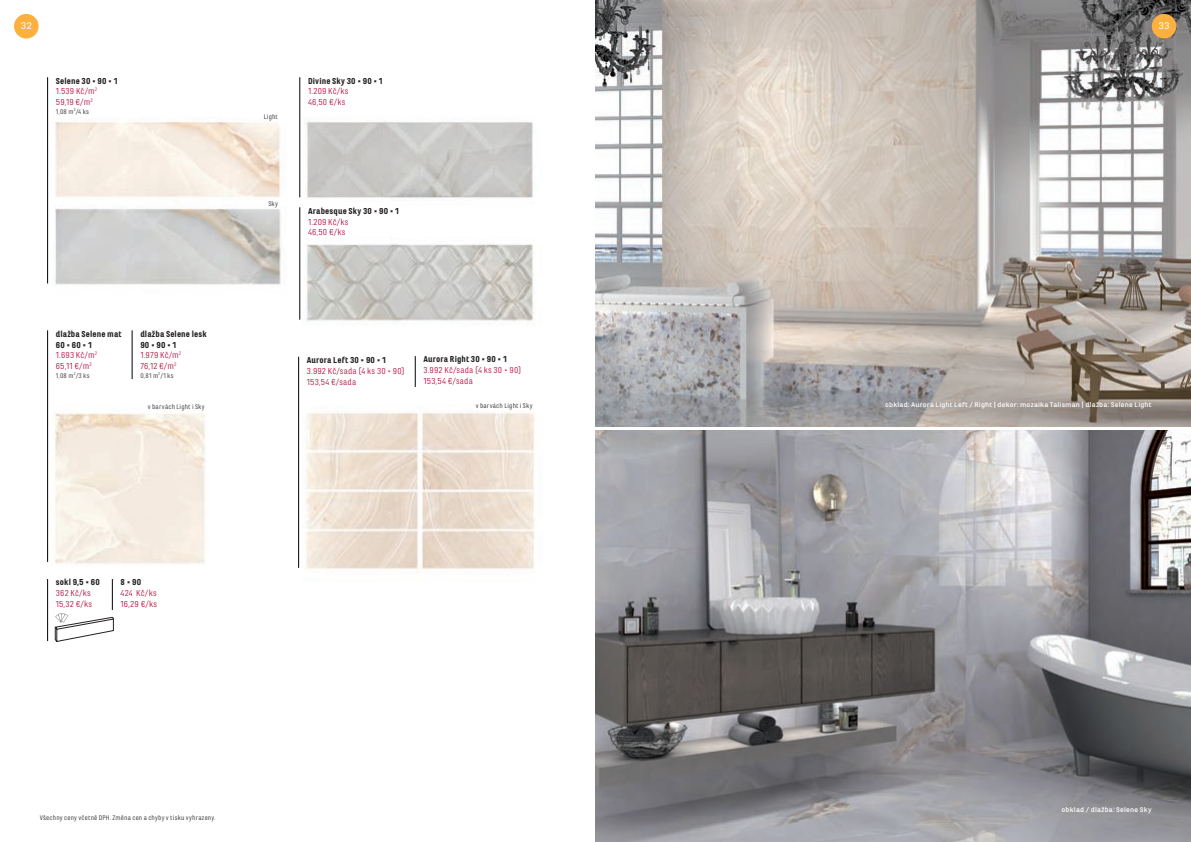
<style>
.page{position:relative;width:1191px;height:842px;background:#fff}
.page>*{position:absolute;margin:0;border:0;box-sizing:border-box;transform-origin:0 0}
.t1{font:500 10px "Marianina X Wd FY";color:#fff}
.t2{font:9px/10.8px "Marianina Wd FY";letter-spacing:.015em;color:#b30437}
.t3{font:900 9px/10.8px "Marianina Wd FY";letter-spacing:.015em;color:#231f20}
.t4{font:7px "Marianina Wd FY";letter-spacing:.025em;color:#231f20}
.t5{font:700 7px "Marianina X Wd FY";letter-spacing:.025em;color:#fff}
.s1{font-weight:900;color:#231f20}
.s2{font-weight:400;color:#b30437}
</style>
<div class="page">
<img style="left:47px;top:85px;width:488px;height:557px">
<img style="left:595px;top:0;width:596px;height:427px">
<img style="left:595px;top:430px;width:596px;height:412px">
<hr style="left:47px;top:77px;width:1px;height:206px;background:#000">
<hr style="left:298px;top:357px;width:1px;height:211px;background:#000">
<hr style="left:415px;top:356px;width:1px;height:31px;background:#000">
<hr style="left:47px;top:330px;width:1px;height:232px;background:#000">
<hr style="left:132px;top:330px;width:1px;height:49px;background:#000">
<hr style="left:47px;top:579px;width:1px;height:62px;background:#000">
<hr style="left:112px;top:579px;width:1px;height:31px;background:#000">
<hr style="left:299px;top:77px;width:1px;height:120px;background:#000">
<hr style="left:299px;top:207px;width:1px;height:113px;background:#000">
<svg style="left:55px;top:613px;width:59px;height:29px"></svg>
<div style="left:14px;top:14px;width:25px;height:25px;background:#fbb03f;border-radius:50%"></div>
<div style="left:1151px;top:14px;width:25px;height:25px;background:#fbb03f;border-radius:50%"></div>
<p class="t1" style="left:21px;top:21px;width:13px">32</p>
<p class="t1" style="left:1158px;top:21px;width:13px">33</p>
<p class="t2" style="left:56px;top:75px;width:63px"><span class="s1">Selene 30 × 90 × 1<br></span>1.539 Kč/m<sup>2<br></sup>59,19 €/m<sup>2</sup></p>
<p class="t4" style="left:56px;top:108px;width:35px">1,08 m<sup>2</sup>/4 ks</p>
<p class="t3" style="left:56px;top:328px;width:67px">dlažba Selene mat<br>60 × 60 × 1<br><span class="s2">1.693 Kč/m</span><sup>2<br></sup><span class="s2">65,11 €/m</span><sup>2</sup></p>
<p class="t4" style="left:56px;top:371px;width:35px">1,08 m<sup>2</sup>/3 ks</p>
<p class="t3" style="left:140px;top:328px;width:68px">dlažba Selene lesk<br>90 × 90 × 1<br><span class="s2">1.979 Kč/m</span><sup>2<br></sup><span class="s2">76,12 €/m</span><sup>2</sup></p>
<p class="t4" style="left:140px;top:371px;width:35px">0,81 m<sup>2</sup>/1 ks</p>
<p class="t4" style="left:148px;top:403px;width:58px">v barvách Light i Sky</p>
<p class="t4" style="left:264px;top:113px;width:16px">Light</p>
<p class="t3" style="left:308px;top:75px;width:76px">Divine Sky 30 × 90 × 1</p>
<p class="t2" style="left:308px;top:86px;width:42px">1.209 Kč/ks<br>46,50 €/ks</p>
<p class="t4" style="left:268px;top:200px;width:11px">Sky</p>
<p class="t3" style="left:308px;top:205px;width:92px">Arabesque Sky 30 × 90 × 1</p>
<p class="t2" style="left:308px;top:216px;width:42px">1.209 Kč/ks<br>46,50 €/ks</p>
<p class="t3" style="left:307px;top:355px;width:80px">Aurora Left 30 × 90 × 1</p>
<p class="t2" style="left:307px;top:366px;width:99px">3.992 Kč/sada (4 ks 30 × 90)<br>153,54 €/sada</p>
<p class="t3" style="left:423px;top:354px;width:85px">Aurora Right 30 × 90 × 1</p>
<p class="t2" style="left:423px;top:365px;width:99px">3.992 Kč/sada (4 ks 30 × 90)<br>153,54 €/sada</p>
<p class="t4" style="left:476px;top:402px;width:58px">v barvách Light i Sky</p>
<p class="t3" style="left:56px;top:577px;width:46px">sokl 9,5 × 60</p>
<p class="t2" style="left:56px;top:588px;width:38px">362 Kč/ks<br>15,32 €/ks</p>
<p class="t3" style="left:121px;top:577px;width:22px">8 × 90</p>
<p class="t2" style="left:121px;top:588px;width:38px">424 Kč/ks<br>16,29 €/ks</p>
<p class="t4" style="left:40px;top:814px;width:177px">Všechny ceny včetně DPH. Změna cen a chyby v tisku vyhrazeny.</p>
<p class="t5" style="left:885px;top:401px;width:268px">obklad: Aurora Light Left / Right | dekor: mozaika Talisman | dlažba: Selene Light</p>
<p class="t5" style="left:1061px;top:806px;width:92px">obklad / dlažba: Selene Sky</p>
</div>
